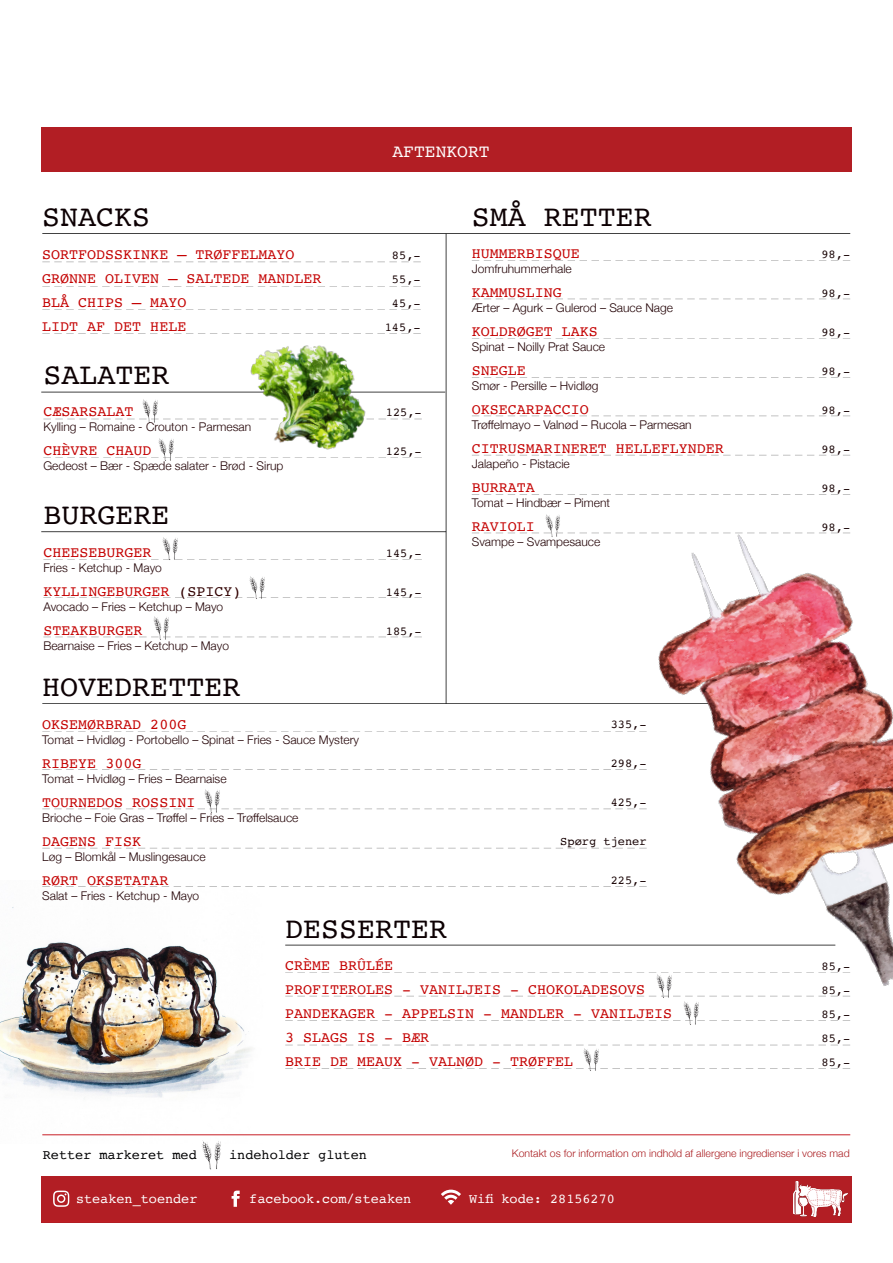
<style>
.page{position:relative;width:893px;height:1263px;background:#fff}
.page>*{position:absolute;margin:0;border:0;box-sizing:border-box;transform-origin:0 0}
.t1{font:30px "Courier";color:#0d0003}
.t2{font:18px "Courier";color:#fff}
.t3{font:15px "Courier";color:#c40000}
.t4{font:13.5px "Courier";color:#fff}
.t5{font:13.5px "Courier";color:#000002}
.t6{font:300 12px "Helvetica Neue";color:#230306}
.t7{font:12px "Courier";color:#160002}
.t8{font:300 10.5px "Helvetica Neue";color:#aa1d21}
.s1{color:#310000}
</style>
<div class="page">
<img style="left:0;top:907px;width:291px;height:229px">
<div style="left:41px;top:1176px;width:811px;height:46px;background:#b21e24"></div>
<hr style="left:42px;top:1134px;width:808px;height:1px;background:#c81f26">
<hr style="left:42px;top:1221px;width:808px;height:1px;background:#c81f26">
<hr style="left:42px;top:233px;width:808px;height:1px;background:#000">
<hr style="left:41px;top:531px;width:405px;height:1px;background:#000">
<hr style="left:41px;top:392px;width:404px;height:1px;background:#000">
<hr style="left:42px;top:703px;width:808px;height:1px;background:#000">
<hr style="left:285px;top:945px;width:550px;height:1px;background:#000">
<hr style="left:446px;top:234px;width:1px;height:470px;background:#000">
<svg style="left:42px;top:262px;width:379px;height:1px"></svg>
<svg style="left:472px;top:260px;width:378px;height:1px"></svg>
<svg style="left:43px;top:559px;width:379px;height:1px"></svg>
<svg style="left:43px;top:419px;width:379px;height:1px"></svg>
<svg style="left:42px;top:731px;width:605px;height:1px"></svg>
<svg style="left:472px;top:299px;width:378px;height:1px"></svg>
<svg style="left:43px;top:597px;width:379px;height:1px"></svg>
<svg style="left:43px;top:457px;width:379px;height:1px"></svg>
<svg style="left:42px;top:769px;width:605px;height:1px"></svg>
<svg style="left:472px;top:338px;width:378px;height:1px"></svg>
<svg style="left:43px;top:637px;width:379px;height:1px"></svg>
<svg style="left:42px;top:808px;width:605px;height:1px"></svg>
<svg style="left:472px;top:377px;width:378px;height:1px"></svg>
<svg style="left:42px;top:848px;width:605px;height:1px"></svg>
<svg style="left:472px;top:416px;width:378px;height:1px"></svg>
<svg style="left:42px;top:886px;width:605px;height:1px"></svg>
<svg style="left:472px;top:455px;width:378px;height:1px"></svg>
<svg style="left:472px;top:494px;width:378px;height:1px"></svg>
<svg style="left:472px;top:533px;width:181px;height:1px"></svg>
<svg style="left:42px;top:286px;width:379px;height:1px"></svg>
<svg style="left:42px;top:309px;width:379px;height:1px"></svg>
<svg style="left:42px;top:333px;width:379px;height:1px"></svg>
<svg style="left:232px;top:1190px;width:8px;height:17px"></svg>
<svg style="left:441px;top:1189px;width:20px;height:16px"></svg>
<svg style="left:53px;top:1190px;width:16px;height:17px"></svg>
<img style="left:241px;top:345px;width:127px;height:105px">
<div style="left:41px;top:128px;width:811px;height:44px;background:#b21e24"></div>
<img style="left:653px;top:532px;width:240px;height:454px">
<svg style="left:285px;top:972px;width:565px;height:1px"></svg>
<svg style="left:285px;top:996px;width:565px;height:1px"></svg>
<svg style="left:285px;top:1020px;width:565px;height:1px"></svg>
<svg style="left:285px;top:1045px;width:565px;height:1px"></svg>
<svg style="left:285px;top:1068px;width:565px;height:1px"></svg>
<img style="left:202px;top:1140px;width:19px;height:30px">
<img style="left:793px;top:1181px;width:54px;height:35px">
<img style="left:141px;top:399px;width:20px;height:24px">
<img style="left:157px;top:438px;width:20px;height:23px">
<img style="left:162px;top:537px;width:19px;height:23px">
<img style="left:544px;top:514px;width:20px;height:23px">
<img style="left:204px;top:789px;width:19px;height:24px">
<img style="left:682px;top:1001px;width:20px;height:24px">
<img style="left:656px;top:973px;width:19px;height:25px">
<img style="left:583px;top:1048px;width:19px;height:23px">
<img style="left:153px;top:616px;width:20px;height:24px">
<img style="left:249px;top:576px;width:20px;height:23px">
<p class="t2" style="left:392px;top:137px;width:99px">AFTENKORT</p>
<p class="t1" style="left:42px;top:193px;width:110px">SNACKS</p>
<p class="t1" style="left:472px;top:193px;width:181px">SMÅ RETTER</p>
<p class="t3" style="left:42px;top:243px;width:254px">SORTFODSSKINKE – TRØFFELMAYO</p>
<p class="t3" style="left:42px;top:267px;width:281px">GRØNNE OLIVEN – SALTEDE MANDLER</p>
<p class="t3" style="left:42px;top:291px;width:146px">BLÅ CHIPS – MAYO</p>
<p class="t3" style="left:42px;top:315px;width:146px">LIDT AF DET HELE</p>
<p class="t1" style="left:43px;top:351px;width:128px">SALATER</p>
<p class="t3" style="left:43px;top:400px;width:91px">CÆSARSALAT</p>
<p class="t6" style="left:43px;top:417px;width:209px">Kylling – Romaine - Crouton - Parmesan</p>
<p class="t3" style="left:43px;top:439px;width:110px">CHÈVRE CHAUD</p>
<p class="t6" style="left:43px;top:456px;width:242px">Gedeost – Bær - Spæde salater - Brød - Sirup</p>
<p class="t1" style="left:43px;top:492px;width:128px">BURGERE</p>
<p class="t3" style="left:43px;top:540px;width:109px">CHEESEBURGER</p>
<p class="t6" style="left:43px;top:558px;width:120px">Fries - Ketchup - Mayo</p>
<p class="t3" style="left:43px;top:579px;width:200px">KYLLINGEBURGER <span class="s1">(SPICY)</span></p>
<p class="t6" style="left:43px;top:597px;width:181px">Avocado – Fries – Ketchup – Mayo</p>
<p class="t3" style="left:43px;top:618px;width:100px">STEAKBURGER</p>
<p class="t6" style="left:43px;top:636px;width:187px">Bearnaise – Fries – Ketchup – Mayo</p>
<p class="t1" style="left:42px;top:664px;width:199px">HOVEDRETTER</p>
<p class="t3" style="left:42px;top:712px;width:146px">OKSEMØRBRAD 200G</p>
<p class="t6" style="left:42px;top:729px;width:318px">Tomat – Hvidløg - Portobello – Spinat – Fries - Sauce Mystery</p>
<p class="t3" style="left:42px;top:751px;width:101px">RIBEYE 300G</p>
<p class="t6" style="left:42px;top:768px;width:186px">Tomat – Hvidløg – Fries – Bearnaise</p>
<p class="t3" style="left:42px;top:790px;width:155px">TOURNEDOS ROSSINI</p>
<p class="t6" style="left:42px;top:807px;width:258px">Brioche – Foie Gras – Trøffel – Fries – Trøffelsauce</p>
<p class="t3" style="left:42px;top:829px;width:100px">DAGENS FISK</p>
<p class="t6" style="left:42px;top:846px;width:165px">Løg – Blomkål – Muslingesauce</p>
<p class="t3" style="left:42px;top:868px;width:128px">RØRT OKSETATAR</p>
<p class="t6" style="left:42px;top:885px;width:158px">Salat – Fries - Ketchup - Mayo</p>
<p class="t7" style="left:392px;top:246px;width:30px">85,-</p>
<p class="t7" style="left:392px;top:270px;width:30px">55,-</p>
<p class="t7" style="left:392px;top:294px;width:30px">45,-</p>
<p class="t7" style="left:385px;top:318px;width:37px">145,-</p>
<p class="t7" style="left:386px;top:403px;width:37px">125,-</p>
<p class="t7" style="left:386px;top:442px;width:37px">125,-</p>
<p class="t7" style="left:386px;top:543px;width:37px">145,-</p>
<p class="t7" style="left:386px;top:582px;width:37px">145,-</p>
<p class="t7" style="left:386px;top:621px;width:37px">185,-</p>
<p class="t1" style="left:285px;top:905px;width:163px">DESSERTER</p>
<p class="t3" style="left:472px;top:242px;width:110px">HUMMERBISQUE</p>
<p class="t6" style="left:472px;top:259px;width:102px">Jomfruhummerhale</p>
<p class="t3" style="left:472px;top:281px;width:91px">KAMMUSLING</p>
<p class="t6" style="left:472px;top:298px;width:203px">Ærter – Agurk – Gulerod – Sauce Nage</p>
<p class="t3" style="left:472px;top:320px;width:127px">KOLDRØGET LAKS</p>
<p class="t6" style="left:472px;top:337px;width:135px">Spinat – Noilly Prat Sauce</p>
<p class="t3" style="left:472px;top:359px;width:55px">SNEGLE</p>
<p class="t6" style="left:472px;top:376px;width:128px">Smør - Persille – Hvidløg</p>
<p class="t3" style="left:472px;top:398px;width:118px">OKSECARPACCIO</p>
<p class="t6" style="left:472px;top:415px;width:221px">Trøffelmayo – Valnød – Rucola – Parmesan</p>
<p class="t3" style="left:472px;top:437px;width:254px">CITRUSMARINERET HELLEFLYNDER</p>
<p class="t6" style="left:472px;top:454px;width:100px">Jalapeño - Pistacie</p>
<p class="t3" style="left:472px;top:476px;width:64px">BURRATA</p>
<p class="t6" style="left:472px;top:493px;width:140px">Tomat – Hindbær – Piment</p>
<p class="t3" style="left:472px;top:515px;width:64px">RAVIOLI</p>
<p class="t6" style="left:472px;top:532px;width:130px">Svampe – Svampesauce</p>
<p class="t7" style="left:611px;top:715px;width:37px">335,-</p>
<p class="t7" style="left:611px;top:754px;width:37px">298,-</p>
<p class="t7" style="left:611px;top:793px;width:37px">425,-</p>
<p class="t7" style="left:560px;top:832px;width:88px">Spørg tjener</p>
<p class="t7" style="left:611px;top:871px;width:37px">225,-</p>
<p class="t3" style="left:285px;top:954px;width:109px">CRÈME BRÛLÉE</p>
<p class="t3" style="left:285px;top:978px;width:362px">PROFITEROLES - VANILJEIS - CHOKOLADESOVS</p>
<p class="t3" style="left:285px;top:1002px;width:389px">PANDEKAGER - APPELSIN - MANDLER - VANILJEIS</p>
<p class="t3" style="left:285px;top:1026px;width:145px">3 SLAGS IS - BÆR</p>
<p class="t3" style="left:285px;top:1050px;width:290px">BRIE DE MEAUX - VALNØD - TRØFFEL</p>
<p class="t7" style="left:821px;top:245px;width:30px">98,-</p>
<p class="t7" style="left:821px;top:284px;width:30px">98,-</p>
<p class="t7" style="left:821px;top:323px;width:30px">98,-</p>
<p class="t7" style="left:821px;top:362px;width:30px">98,-</p>
<p class="t7" style="left:821px;top:401px;width:30px">98,-</p>
<p class="t7" style="left:821px;top:440px;width:30px">98,-</p>
<p class="t7" style="left:821px;top:479px;width:30px">98,-</p>
<p class="t7" style="left:821px;top:518px;width:30px">98,-</p>
<p class="t7" style="left:821px;top:957px;width:30px">85,-</p>
<p class="t7" style="left:821px;top:981px;width:30px">85,-</p>
<p class="t7" style="left:821px;top:1005px;width:30px">85,-</p>
<p class="t7" style="left:821px;top:1029px;width:30px">85,-</p>
<p class="t7" style="left:821px;top:1053px;width:30px">85,-</p>
<p class="t5" style="left:43px;top:1144px;width:155px">Retter markeret med</p>
<p class="t5" style="left:229px;top:1144px;width:139px">indeholder gluten</p>
<p class="t8" style="left:512px;top:1145px;width:339px">Kontakt os for information om indhold af allergene ingredienser i vores mad</p>
<p class="t4" style="left:76px;top:1188px;width:123px">steaken_toender</p>
<p class="t4" style="left:249px;top:1188px;width:163px">facebook.com/steaken</p>
<p class="t4" style="left:469px;top:1188px;width:147px">Wifi kode: 28156270</p>
</div>
